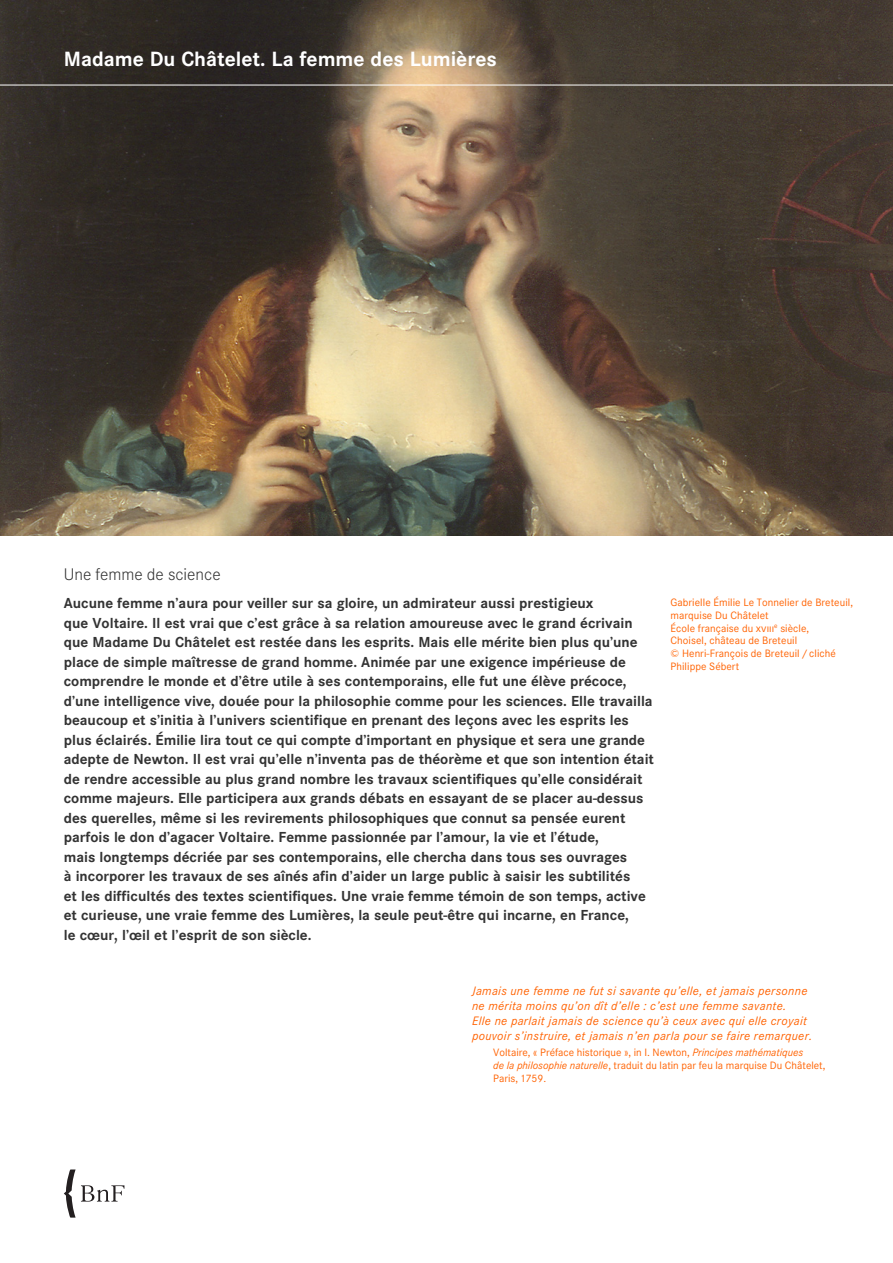
<style>
.page{position:relative;width:893px;height:1263px;background:#fff}
.page>*{position:absolute;margin:0;border:0;box-sizing:border-box;transform-origin:0 0}
.t1{font:700 20.25px "Corporate SBQ3";color:#fff}
.t2{font:300 16.5px "Corporate SBQ3";color:#333}
.t3{font:700 14.25px/19.5px "Corporate SBQ3";color:#333}
.t4{font:italic 12px/15px "Corporate SBQ3";letter-spacing:.025em;color:#ff6200}
.t5{font:10.5px/12.8px "Corporate SBQ3";letter-spacing:.005em;color:#ff6200}
.s1{font-family:"Corporate Expert SBQ4"}
.s2{font-style:italic}
</style>
<div class="page">
<img style="left:0;top:0;width:893px;height:536px">
<svg style="left:64px;top:1170px;width:60px;height:48px"></svg>
<hr style="left:0;top:85px;width:893px;height:1px;background:#fff">
<h1 class="t1" style="left:64px;top:52px;width:435px">Madame Du Châtelet. La femme des Lumières</h1>
<p class="t2" style="left:64px;top:568px;width:158px">Une femme de science</p>
<p class="t3" style="left:64px;top:595px;width:592px">Aucune femme n’aura pour veiller sur sa gloire, un admirateur aussi prestigieux<br>que Voltaire. Il est vrai que c’est grâce à sa relation amoureuse avec le grand écrivain que Madame Du Châtelet est restée dans les esprits. Mais elle mérite bien plus qu’une place de simple maîtresse de grand homme. Animée par une exigence impérieuse de comprendre le monde et d’être utile à ses contemporains, elle fut une élève précoce, d’une intelligence vive, douée pour la philosophie comme pour les sciences. Elle travailla beaucoup et s’initia à l’univers scientifique en prenant des leçons avec les esprits les plus éclairés. Émilie lira tout ce qui compte d’important en physique et sera une grande adepte de Newton. Il est vrai qu’elle n’inventa pas de théorème et que son intention était de rendre accessible au plus grand nombre les travaux scientifiques qu’elle considérait comme majeurs. Elle participera aux grands débats en essayant de se placer au-dessus des querelles, même si les revirements philosophiques que connut sa pensée eurent parfois le don d’agacer Voltaire. Femme passionnée par l’amour, la vie et l’étude,<br>mais longtemps décriée par ses contemporains, elle chercha dans tous ses ouvrages<br>à incorporer les travaux de ses aînés afin d’aider un large public à saisir les subtilités<br>et les difficultés des textes scientifiques. Une vraie femme témoin de son temps, active et curieuse, une vraie femme des Lumières, la seule peut-être qui incarne, en France,<br>le cœur, l’œil et l’esprit de son siècle.</p>
<p class="t5" style="left:670px;top:597px;width:184px">Gabrielle Émilie Le Tonnelier de Breteuil, marquise Du Châtelet<br>École française du <span class="s1">xviii</span><sup>e</sup> siècle,<br>Choisel, château de Breteuil<br>© Henri-François de Breteuil / cliché<br>Philippe Sébert</p>
<p class="t4" style="left:472px;top:985px;width:342px">Jamais une femme ne fut si savante qu’elle, et jamais personne ne mérita moins qu’on dît d’elle : c’est une femme savante.<br>Elle ne parlait jamais de science qu’à ceux avec qui elle croyait pouvoir s’instruire, et jamais n’en parla pour se faire remarquer.</p>
<p class="t5" style="left:493px;top:1047px;width:334px">Voltaire, « Préface historique », in I. Newton, <span class="s2">Principes mathématiques<br>de la philosophie naturelle</span>, traduit du latin par feu la marquise Du Châtelet,<br>Paris, 1759.</p>
</div>
